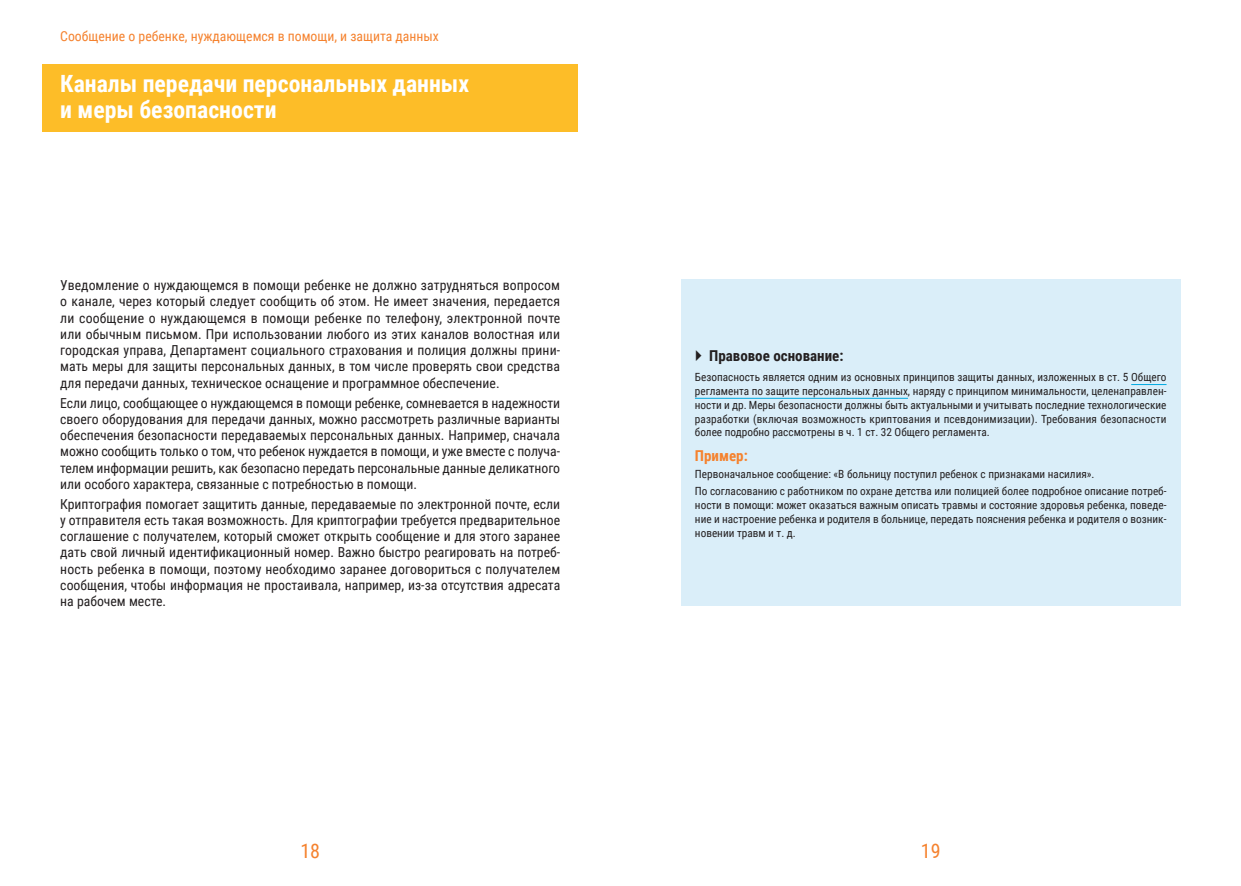
<style>
.page{position:relative;width:1241px;height:886px;background:#fff}
.page>*{position:absolute;margin:0;border:0;box-sizing:border-box;transform-origin:0 0}
.pealkiri{font:700 23.75px/26.2px "Roboto Condensed";color:#fff}
.t1{font:20px "Roboto Condensed";color:#f5822e}
.t2{font:700 15px "Roboto Condensed";color:#231f20}
.näide{font:700 15px "Roboto Condensed";color:#f5822e}
.t3{font:13.75px/16.2px "Roboto Condensed";color:#231f20;text-align:justify}
.t4{font:13.75px "Roboto Condensed";color:#f5822e}
.õiguslik_alus_tekst{font:11.25px/13.8px "Roboto Condensed";color:#231f20;text-align:justify}
</style>
<div class="page">
<div style="left:680px;top:280px;width:500px;height:326px;background:#daeef9"></div>
<div style="left:43px;top:64px;width:535px;height:67px;background:#fdbd28"></div>
<hr style="left:1130px;top:384px;width:36px;height:1px;background:#00a8e0">
<hr style="left:694px;top:398px;width:213px;height:1px;background:#00a8e0">
<p class="t4" style="left:60px;top:26px;width:380px">Сообщение о ребенке, нуждающемся в помощи, и защита данных</p>
<p class="pealkiri" style="left:60px;top:70px;width:410px">Каналы передачи персональных данных и меры безопасности</p>
<p class="t3" style="left:60px;top:277px;width:501px">Уведомление о нуждающемся в помощи ребенке не должно затрудняться вопросом о канале, через который следует сообщить об этом. Не имеет значения, передается ли сообщение о нуждающемся в помощи ребенке по телефону, электронной почте или обычным письмом. При использовании любого из этих каналов волостная или городская управа, Департамент социального страхования и полиция должны прини&shy;мать меры для защиты персональных данных, в том числе проверять свои средства для передачи данных, техническое оснащение и программное обеспечение.</p>
<p class="t3" style="left:60px;top:394px;width:501px">Если лицо, сообщающее о нуждающемся в помощи ребенке, сомневается в надежности своего оборудования для передачи данных, можно рассмотреть различные варианты обеспечения безопасности передаваемых персональных данных. Например, сначала можно сообщить только о том, что ребенок нуждается в помощи, и уже вместе с получа&shy;телем информации решить, как безопасно передать персональные данные деликатного или особого характера, связанные с потребностью в помощи.</p>
<p class="t3" style="left:60px;top:495px;width:501px">Криптография помогает защитить данные, передаваемые по электронной почте, если у отправителя есть такая возможность. Для криптографии требуется предварительное соглашение с получателем, который сможет открыть сообщение и для этого заранее дать свой личный идентификационный номер. Важно быстро реагировать на потреб&shy;ность ребенка в помощи, поэтому необходимо заранее договориться с получателем сообщения, чтобы информация не простаивала, например, из-за отсутствия адресата на рабочем месте.</p>
<p class="t2" style="left:709px;top:345px;width:136px">Правовое основание:</p>
<p class="õiguslik_alus_tekst" style="left:694px;top:370px;width:473px">Безопасность является одним из основных принципов защиты данных, изложенных в ст. 5 Общего регламента по защите персональных данных, наряду с принципом минимальности, целенаправлен&shy;ности и др. Меры безопасности должны быть актуальными и учитывать последние технологические разработки (включая возможность криптования и псевдонимизации). Требования безопасности более подробно рассмотрены в ч. 1 ст. 32 Общего регламента.</p>
<p class="näide" style="left:694px;top:445px;width:54px">Пример:</p>
<p class="õiguslik_alus_tekst" style="left:694px;top:467px;width:401px">Первоначальное сообщение: «В больницу поступил ребенок с признаками насилия».</p>
<p class="õiguslik_alus_tekst" style="left:694px;top:484px;width:473px">По согласованию с работником по охране детства или полицией более подробное описание потреб&shy;ности в помощи: может оказаться важным описать травмы и состояние здоровья ребенка, поведе&shy;ние и настроение ребенка и родителя в больнице, передать пояснения ребенка и родителя о возник&shy;новении травм и т. д.</p>
<h2 class="t1" style="left:300px;top:837px;width:21px">18</h2>
<h2 class="t1" style="left:920px;top:837px;width:21px">19</h2>
</div>
